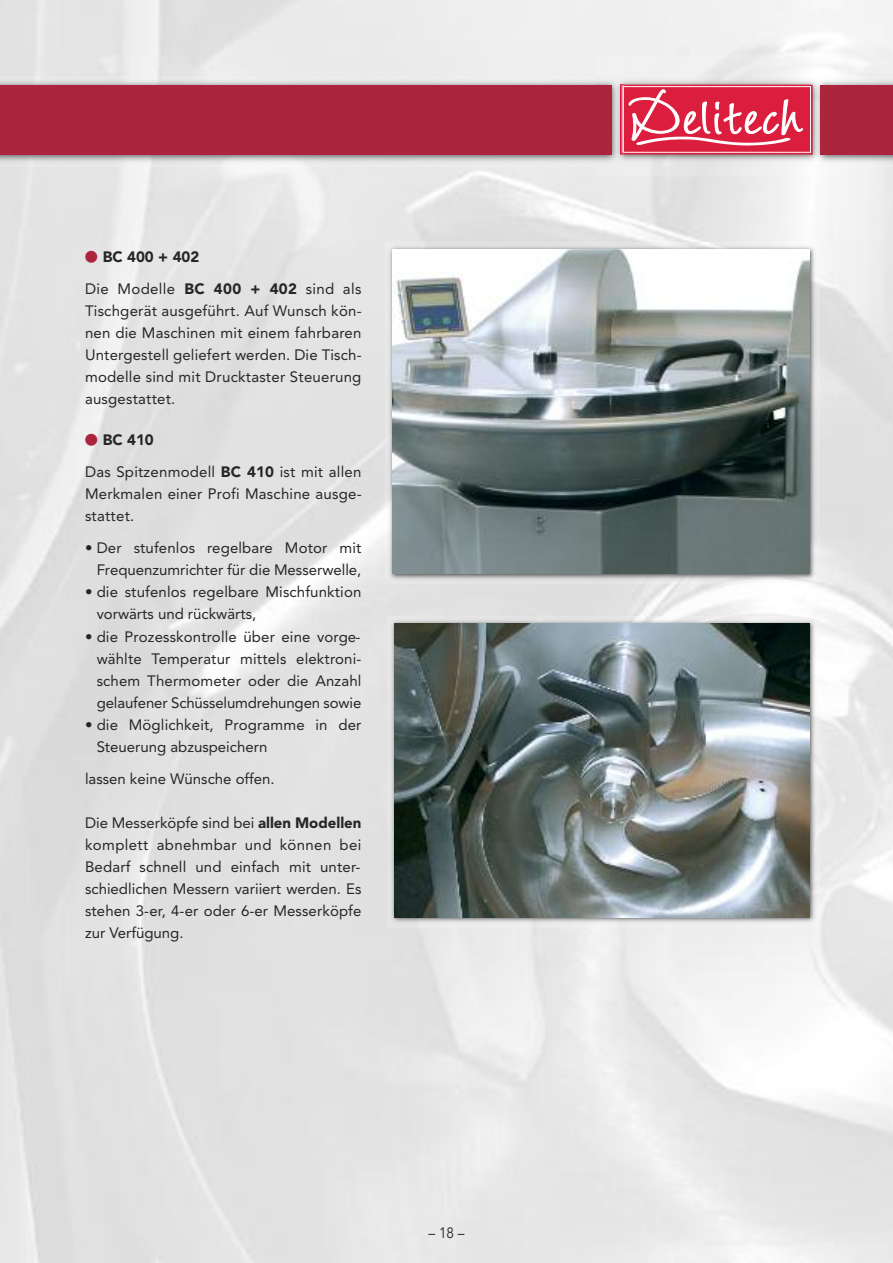
<style>
.page{position:relative;width:893px;height:1263px;background:#fff}
.page>*{position:absolute;margin:0;border:0;box-sizing:border-box;transform-origin:0 0}
.t1{font:15px/22px "Avenir";letter-spacing:.01em;color:#272627}
.t2{font:900 15px/32.1px "Avenir";color:#272627}
.t3{font:15px "Avenir";color:#272627;scale:.9 1}
.s1{font-family:"European Pi One";font-weight:400;color:#ab253c}
.s2{font-weight:400}
.s3{font-family:"European Pi One";color:#ab253c}
.s4{font-weight:900}
</style>
<div class="page">
<img style="left:596px;top:55px;width:234px;height:122px">
<div style="left:621px;top:85px;width:191px;height:69px;background:#db1e3d"></div>
<div style="left:622px;top:86px;width:189px;height:67px;border:1px solid #fff"></div>
<svg style="left:628px;top:89px;width:175px;height:57px"></svg>
<img style="left:0;top:76px;width:623px;height:90px">
<img style="left:621px;top:85px;width:2px;height:69px">
<div style="left:0;top:85px;width:611px;height:69px;background:#ab253c"></div>
<img style="left:811px;top:76px;width:82px;height:90px">
<img style="left:811px;top:85px;width:1px;height:69px">
<div style="left:821px;top:85px;width:72px;height:69px;background:#ab253c"></div>
<img style="left:386px;top:243px;width:433px;height:340px">
<img style="left:393px;top:250px;width:416px;height:324px">
<img style="left:387px;top:617px;width:432px;height:310px">
<img style="left:394px;top:624px;width:415px;height:293px">
<p class="t2" style="left:85px;top:242px;width:278px"><span class="s1">-</span> BC 400 + 402<br><span class="s2">Die Modelle</span> BC 400 + 402 <span class="s2">sind als</span></p>
<p class="t1" style="left:85px;top:301px;width:278px;text-align:justify">Tischgerät ausgeführt. Auf Wunsch kön&shy;nen die Maschinen mit einem fahrbaren Untergestell geliefert werden. Die Tisch&shy;modelle sind mit Drucktaster Steuerung ausgestattet.</p>
<p class="t1" style="left:85px;top:425px;width:278px;line-height:32.1px"><span class="s3">-</span> <span class="s4">BC 410<br></span>Das Spitzenmodell <span class="s4">BC 410</span> ist mit allen</p>
<p class="t1" style="left:85px;top:484px;width:278px">Merkmalen einer Profi Maschine ausge&shy;stattet.</p>
<p class="t1" style="left:85px;top:538px;width:278px;text-align:right">• Der stufenlos regelbare Motor mit<br>Frequenzumrichter für die Messerwelle,</p>
<p class="t1" style="left:97px;top:582px;width:266px;text-indent:-12px">• die stufenlos regelbare Mischfunktion vorwärts und rückwärts,</p>
<p class="t1" style="left:97px;top:626px;width:266px;text-align:justify;text-indent:-12px">• die Prozesskontrolle über eine vorge&shy;wählte Temperatur mittels elektroni&shy;schem Thermometer oder die Anzahl gelaufener Schüsselumdrehungen sowie</p>
<p class="t1" style="left:97px;top:715px;width:266px;text-indent:-12px">• die Möglichkeit, Programme in der<br>Steuerung abzuspeichern</p>
<p class="t1" style="left:85px;top:769px;width:191px">lassen keine Wünsche offen.</p>
<p class="t1" style="left:85px;top:813px;width:278px;text-align:justify">Die Messerköpfe sind bei <span class="s4">allen Modellen </span>komplett abnehmbar und können bei Bedarf schnell und einfach mit unter&shy;schiedlichen Messern variiert werden. Es stehen 3-er, 4-er oder 6-er Messerköpfe zur Verfügung.</p>
<p class="t3" style="left:428px;top:1227px;width:41px">–18–</p>
</div>
